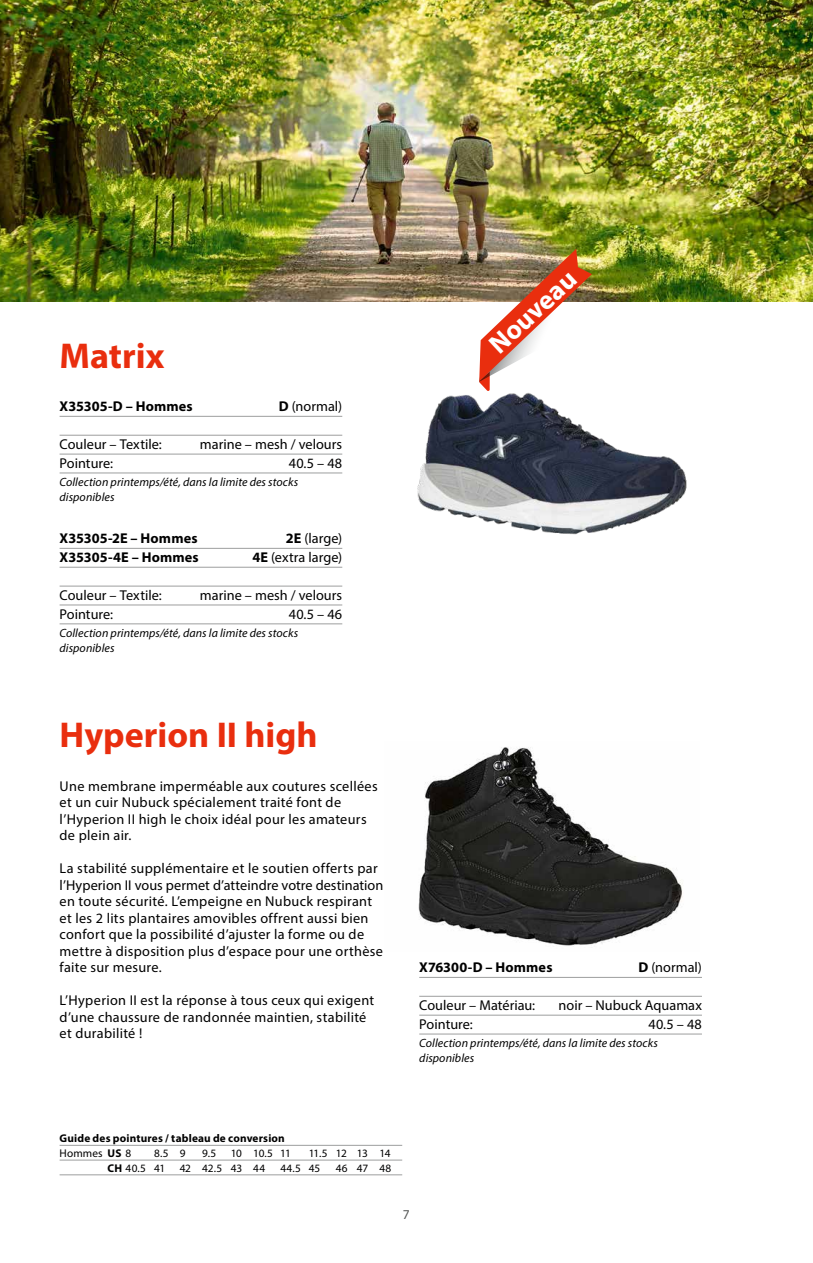
<style>
.page{position:relative;width:813px;height:1263px;background:#fff}
.page>*{position:absolute;margin:0;border:0;box-sizing:border-box;transform-origin:0 0}
.t1{font:700 36px "Myriad Pro";color:#e92e0e}
.t2{font:700 27px "Myriad Pro";color:#fff}
.t3{font:14.25px/16.5px "Myriad Pro";letter-spacing:.02em;color:#000}
.t4{font:14.25px "Myriad Pro";color:#000}
.t5{font:700 14.25px "Myriad Pro";letter-spacing:.01em;color:#000}
.t6{font:13.5px "Myriad Pro";color:#555756}
.t7{font:italic 12px/14.2px "Myriad Pro";letter-spacing:.005em;color:#000}
.t8{font:11.25px "Myriad Pro";letter-spacing:-.025em;color:#000}
.t9{font:700 11.25px/14.7px "Myriad Pro";letter-spacing:.015em;color:#000}
.s1{font-weight:700}
.s2{font-weight:400}
</style>
<div class="page">
<img style="left:0;top:0;width:812px;height:302px">
<img style="left:417px;top:392px;width:270px;height:143px">
<img style="left:418px;top:747px;width:265px;height:199px">
<img style="left:479px;top:249px;width:112px;height:142px">
<hr style="left:60px;top:548px;width:282px;height:1px;background:#9d9e9e">
<hr style="left:60px;top:567px;width:282px;height:1px;background:#9d9e9e">
<hr style="left:60px;top:586px;width:282px;height:1px;background:#9d9e9e">
<hr style="left:60px;top:605px;width:282px;height:1px;background:#9d9e9e">
<hr style="left:60px;top:624px;width:282px;height:1px;background:#9d9e9e">
<hr style="left:60px;top:416px;width:282px;height:1px;background:#9d9e9e">
<hr style="left:60px;top:435px;width:282px;height:1px;background:#9d9e9e">
<hr style="left:60px;top:454px;width:282px;height:1px;background:#9d9e9e">
<hr style="left:60px;top:473px;width:282px;height:1px;background:#9d9e9e">
<hr style="left:419px;top:977px;width:282px;height:1px;background:#9d9e9e">
<hr style="left:419px;top:996px;width:282px;height:1px;background:#9d9e9e">
<hr style="left:419px;top:1015px;width:282px;height:1px;background:#9d9e9e">
<hr style="left:419px;top:1034px;width:282px;height:1px;background:#9d9e9e">
<hr style="left:60px;top:1145px;width:342px;height:1px;background:#9d9e9e">
<hr style="left:60px;top:1160px;width:342px;height:1px;background:#9d9e9e">
<hr style="left:60px;top:1174px;width:342px;height:1px;background:#9d9e9e">
<h1 class="t1" style="left:60px;top:332px;width:106px">Matrix</h1>
<p class="t5" style="left:60px;top:397px;width:135px">X35305-D – Hommes</p>
<p class="t3" style="left:279px;top:398px;width:65px"><span class="s1">D</span> (normal)</p>
<p class="t4" style="left:60px;top:435px;width:104px">Couleur – Textile:</p>
<p class="t4" style="left:200px;top:435px;width:144px">marine – mesh / velours</p>
<p class="t4" style="left:60px;top:454px;width:55px">Pointure:</p>
<p class="t3" style="left:289px;top:455px;width:55px">40.5 – 48</p>
<p class="t7" style="left:60px;top:475px;width:240px">Collection printemps/été, dans la limite des stocks disponibles</p>
<p class="t5" style="left:60px;top:529px;width:139px">X35305-2E – Hommes</p>
<p class="t3" style="left:286px;top:530px;width:58px"><span class="s1">2E</span> (large)</p>
<p class="t5" style="left:60px;top:548px;width:140px">X35305-4E – Hommes</p>
<p class="t4" style="left:252px;top:549px;width:91px"><span class="s1">4E</span> (extra large)</p>
<p class="t4" style="left:60px;top:586px;width:104px">Couleur – Textile:</p>
<p class="t4" style="left:200px;top:586px;width:144px">marine – mesh / velours</p>
<p class="t4" style="left:60px;top:605px;width:55px">Pointure:</p>
<p class="t3" style="left:288px;top:605px;width:55px">40.5 – 46</p>
<p class="t7" style="left:60px;top:626px;width:240px">Collection printemps/été, dans la limite des stocks disponibles</p>
<h1 class="t1" style="left:60px;top:711px;width:259px">Hyperion II high</h1>
<p class="t3" style="left:60px;top:777px;width:319px">Une membrane imperméable aux coutures scellées et un cuir Nubuck spécialement traité font de l’Hyperion II high le choix idéal pour les amateurs de plein air.</p>
<p class="t3" style="left:60px;top:860px;width:325px">La stabilité supplémentaire et le soutien offerts par l’Hyperion II vous permet d’atteindre votre destination en toute sécurité. L’empeigne en Nubuck respirant et les 2 lits plantaires amovibles offrent aussi bien confort que la possibilité d’ajuster la forme ou de mettre à disposition plus d’espace pour une orthèse faite sur mesure.</p>
<p class="t3" style="left:60px;top:992px;width:316px">L’Hyperion II est la réponse à tous ceux qui exigent d’une chaussure de randonnée maintien, stabilité et durabilité !</p>
<h2 class="t2" style="left:481px;top:336px;width:110px;rotate:-43deg">Nouveau</h2>
<p class="t5" style="left:419px;top:958px;width:135px">X76300-D – Hommes</p>
<p class="t3" style="left:638px;top:959px;width:65px"><span class="s1">D</span> (normal)</p>
<p class="t4" style="left:419px;top:996px;width:117px">Couleur – Matériau:</p>
<p class="t4" style="left:558px;top:996px;width:145px">noir – Nubuck Aquamax</p>
<p class="t4" style="left:419px;top:1015px;width:55px">Pointure:</p>
<p class="t3" style="left:648px;top:1016px;width:55px">40.5 – 48</p>
<p class="t7" style="left:419px;top:1036px;width:240px">Collection printemps/été, dans la limite des stocks disponibles</p>
<p class="t9" style="left:60px;top:1131px;width:227px">Guide des pointures / tableau de conversion<br><span class="s2">Hommes</span> US <span class="s2">8</span></p>
<p class="t8" style="left:154px;top:1146px;width:33px">8.5 9</p>
<p class="t8" style="left:202px;top:1146px;width:16px">9.5</p>
<p class="t8" style="left:231px;top:1146px;width:62px">10 10.5 11</p>
<p class="t8" style="left:309px;top:1146px;width:83px">11.5 12 13 14</p>
<p class="t8" style="left:108px;top:1161px;width:59px"><span class="s1">CH</span> 40.5 41</p>
<p class="t8" style="left:180px;top:1161px;width:87px">42 42.5 43 44</p>
<p class="t8" style="left:280px;top:1161px;width:41px">44.5 45</p>
<p class="t8" style="left:336px;top:1161px;width:57px">46 47 48</p>
<p class="t6" style="left:403px;top:1206px;width:8px">7</p>
</div>
